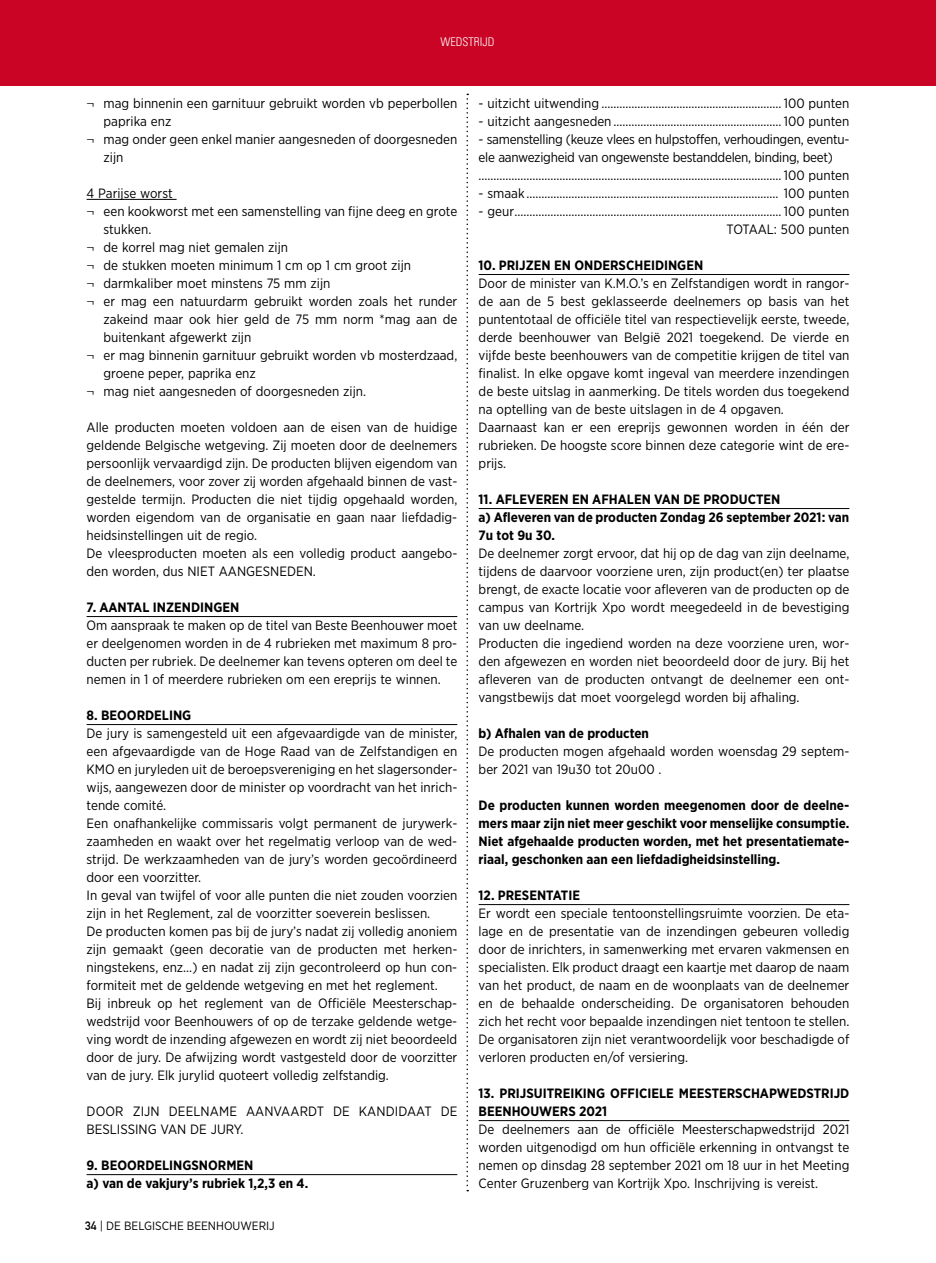
<style>
.page{position:relative;width:936px;height:1263px;background:#fff}
.page>*{position:absolute;margin:0;border:0;box-sizing:border-box;transform-origin:0 0}
.t1{font:13.5px/18px "Gotham Narrow";color:#000}
.t2{font:700 13.5px/18px "Gotham Narrow";color:#000}
.t3{font:13.5px/18px "Gotham Narrow";letter-spacing:-.02em;color:#000}
.t4{font:12px "Gotham Narrow";color:#000}
.t5{font:300 condensed 12px "Univers LT Std";color:#fff}
.s1{font-family:"Minion Pro"}
.s2{font-family:"DIN Alternate";font-weight:700}
</style>
<div class="page">
<hr style="left:87px;top:199px;width:89px;height:1px;background:#000">
<hr style="left:87px;top:616px;width:370px;height:1px;background:#000">
<hr style="left:87px;top:724px;width:370px;height:1px;background:#000">
<hr style="left:87px;top:1174px;width:370px;height:1px;background:#000">
<hr style="left:478px;top:274px;width:371px;height:1px;background:#000">
<hr style="left:478px;top:508px;width:371px;height:1px;background:#000">
<hr style="left:478px;top:904px;width:371px;height:1px;background:#000">
<hr style="left:478px;top:1120px;width:371px;height:1px;background:#000">
<div style="left:0;top:0;width:935px;height:85px;background:#c90424"></div>
<svg style="left:466px;top:94px;width:2px;height:1097px"></svg>
<p class="t5" style="left:440px;top:35px;width:55px">WEDSTRIJD</p>
<p class="t1" style="left:87px;top:94px;width:372px"><span class="s1">¬</span> mag binnenin een garnituur gebruikt worden vb peperbollen</p>
<p class="t1" style="left:104px;top:112px;width:69px">paprika enz</p>
<p class="t1" style="left:87px;top:130px;width:372px"><span class="s1">¬</span> mag onder geen enkel manier aangesneden of doorgesneden</p>
<p class="t1" style="left:104px;top:148px;width:21px">zijn</p>
<p class="t1" style="left:87px;top:184px;width:88px">4 Parijse worst</p>
<p class="t1" style="left:87px;top:202px;width:372px"><span class="s1">¬</span> een kookworst met een samenstelling van fijne deeg en grote</p>
<p class="t1" style="left:104px;top:220px;width:49px">stukken.</p>
<p class="t1" style="left:87px;top:238px;width:203px"><span class="s1">¬</span> de korrel mag niet gemalen zijn</p>
<p class="t1" style="left:87px;top:256px;width:326px"><span class="s1">¬</span> de stukken moeten minimum 1 cm op 1 cm groot zijn</p>
<p class="t1" style="left:87px;top:274px;width:245px"><span class="s1">¬</span> darmkaliber moet minstens 75 mm zijn</p>
<p class="t1" style="left:87px;top:292px;width:372px"><span class="s1">¬</span> er mag een natuurdarm gebruikt worden zoals het runder</p>
<p class="t1" style="left:104px;top:310px;width:355px">zakeind maar ook hier geld de 75 mm norm *mag aan de</p>
<p class="t1" style="left:104px;top:328px;width:149px">buitenkant afgewerkt zijn</p>
<p class="t1" style="left:87px;top:346px;width:372px"><span class="s1">¬</span> er mag binnenin garnituur gebruikt worden vb mosterdzaad,</p>
<p class="t1" style="left:104px;top:364px;width:154px">groene peper, paprika enz</p>
<p class="t1" style="left:87px;top:382px;width:281px"><span class="s1">¬</span> mag niet aangesneden of doorgesneden zijn.</p>
<p class="t1" style="left:87px;top:418px;width:372px">Alle producten moeten voldoen aan de eisen van de huidige geldende Belgische wetgeving. Zij moeten door de deelnemers persoonlijk vervaardigd zijn. De producten blijven eigendom van de deelnemers, voor zover zij worden afgehaald binnen de vast&shy;gestelde termijn. Producten die niet tijdig opgehaald worden, worden eigendom van de organisatie en gaan naar liefdadig&shy;heidsinstellingen uit de regio.<br>De vleesproducten moeten als een volledig product aangebo&shy;den worden, dus NIET AANGESNEDEN.</p>
<p class="t2" style="left:87px;top:598px;width:154px">7. AANTAL INZENDINGEN</p>
<p class="t1" style="left:87px;top:616px;width:372px;text-align:justify">Om aanspraak te maken op de titel van Beste Beenhouwer moet er deelgenomen worden in de 4 rubrieken met maximum 8 pro&shy;ducten per rubriek. De deelnemer kan tevens opteren om deel te nemen in 1 of meerdere rubrieken om een ereprijs te winnen.</p>
<p class="t2" style="left:87px;top:706px;width:106px">8. BEOORDELING</p>
<p class="t1" style="left:87px;top:724px;width:372px">De jury is samengesteld uit een afgevaardigde van de minister, een afgevaardigde van de Hoge Raad van de Zelfstandigen en KMO en juryleden uit de beroepsvereniging en het slagersonder&shy;wijs, aangewezen door de minister op voordracht van het inrich&shy;tende comité.<br>Een onafhankelijke commissaris volgt permanent de jurywerk&shy;zaamheden en waakt over het regelmatig verloop van de wed&shy;strijd. De werkzaamheden van de jury’s worden gecoördineerd door een voorzitter.<br>In geval van twijfel of voor alle punten die niet zouden voorzien zijn in het Reglement, zal de voorzitter soeverein beslissen.<br>De producten komen pas bij de jury’s nadat zij volledig anoniem zijn gemaakt (geen decoratie van de producten met herken&shy;ningstekens, enz…) en nadat zij zijn gecontroleerd op hun con&shy;formiteit met de geldende wetgeving en met het reglement.<br>Bij inbreuk op het reglement van de Officiële Meesterschap&shy;wedstrijd voor Beenhouwers of op de terzake geldende wetge&shy;ving wordt de inzending afgewezen en wordt zij niet beoordeeld door de jury. De afwijzing wordt vastgesteld door de voorzitter van de jury. Elk jurylid quoteert volledig zelfstandig.</p>
<p class="t1" style="left:87px;top:1102px;width:372px">DOOR ZIJN DEELNAME AANVAARDT DE KANDIDAAT DE<br>BESLISSING VAN DE JURY.</p>
<p class="t2" style="left:87px;top:1156px;width:223px">9. BEOORDELINGSNORMEN<br>a) van de vakjury’s rubriek 1,2,3 en 4.</p>
<p class="t4" style="left:85px;top:1218px;width:191px"><span class="s2">34</span> | DE BELGISCHE BEENHOUWERIJ</p>
<p class="t1" style="left:478px;top:94px;width:372px">- uitzicht uitwending ............................................................ 100 punten</p>
<p class="t1" style="left:478px;top:112px;width:372px">- uitzicht aangesneden ........................................................ 100 punten</p>
<p class="t3" style="left:478px;top:130px;width:372px">- samenstelling (keuze vlees en hulpstoffen, verhoudingen, eventu&shy;ele aanwezigheid van ongewenste bestanddelen, binding, beet) ..................................................................................................... 100 punten</p>
<p class="t1" style="left:478px;top:184px;width:372px">- smaak .................................................................................... 100 punten</p>
<p class="t1" style="left:478px;top:202px;width:372px;text-align:right">- geur......................................................................................... 100 punten<br>TOTAAL: 500 punten</p>
<p class="t2" style="left:478px;top:256px;width:226px">10. PRIJZEN EN ONDERSCHEIDINGEN</p>
<p class="t1" style="left:478px;top:274px;width:372px">Door de minister van K.M.O.’s en Zelfstandigen wordt in rangor&shy;de aan de 5 best geklasseerde deelnemers op basis van het puntentotaal de officiële titel van respectievelijk eerste, tweede, derde beenhouwer van België 2021 toegekend. De vierde en vijfde beste beenhouwers van de competitie krijgen de titel van finalist. In elke opgave komt ingeval van meerdere inzendingen de beste uitslag in aanmerking. De titels worden dus toegekend na optelling van de beste uitslagen in de 4 opgaven.<br>Daarnaast kan er een ereprijs gewonnen worden in één der rubrieken. De hoogste score binnen deze categorie wint de ere&shy;prijs.</p>
<p class="t2" style="left:478px;top:490px;width:372px">11. AFLEVEREN EN AFHALEN VAN DE PRODUCTEN<br>a) Afleveren van de producten Zondag 26 september 2021: van<br>7u tot 9u 30.</p>
<p class="t1" style="left:478px;top:544px;width:372px">De deelnemer zorgt ervoor, dat hij op de dag van zijn deelname, tijdens de daarvoor voorziene uren, zijn product(en) ter plaatse brengt, de exacte locatie voor afleveren van de producten op de campus van Kortrijk Xpo wordt meegedeeld in de bevestiging van uw deelname.<br>Producten die ingediend worden na deze voorziene uren, wor&shy;den afgewezen en worden niet beoordeeld door de jury. Bij het afleveren van de producten ontvangt de deelnemer een ont&shy;vangstbewijs dat moet voorgelegd worden bij afhaling.</p>
<p class="t2" style="left:478px;top:724px;width:172px">b) Afhalen van de producten</p>
<p class="t1" style="left:478px;top:742px;width:372px">De producten mogen afgehaald worden woensdag 29 septem&shy;ber 2021 van 19u30 tot 20u00 .</p>
<p class="t2" style="left:478px;top:796px;width:372px;text-align:justify">De producten kunnen worden meegenomen door de deelne&shy;mers maar zijn niet meer geschikt voor menselijke consumptie.<br>Niet afgehaalde producten worden, met het presentatiemate&shy;riaal, geschonken aan een liefdadigheidsinstelling.</p>
<p class="t2" style="left:478px;top:886px;width:103px">12. PRESENTATIE</p>
<p class="t1" style="left:478px;top:904px;width:372px;text-align:justify">Er wordt een speciale tentoonstellingsruimte voorzien. De eta&shy;lage en de presentatie van de inzendingen gebeuren volledig door de inrichters, in samenwerking met ervaren vakmensen en specialisten. Elk product draagt een kaartje met daarop de naam van het product, de naam en de woonplaats van de deelnemer en de behaalde onderscheiding. De organisatoren behouden zich het recht voor bepaalde inzendingen niet tentoon te stellen.<br>De organisatoren zijn niet verantwoordelijk voor beschadigde of verloren producten en/of versiering.</p>
<p class="t2" style="left:478px;top:1084px;width:372px">13. PRIJSUITREIKING OFFICIELE MEESTERSCHAPWEDSTRIJD<br>BEENHOUWERS 2021</p>
<p class="t1" style="left:478px;top:1120px;width:372px;text-align:justify">De deelnemers aan de officiële Meesterschapwedstrijd 2021 worden uitgenodigd om hun officiële erkenning in ontvangst te nemen op dinsdag 28 september 2021 om 18 uur in het Meeting Center Gruzenberg van Kortrijk Xpo. Inschrijving is vereist.</p>
</div>
